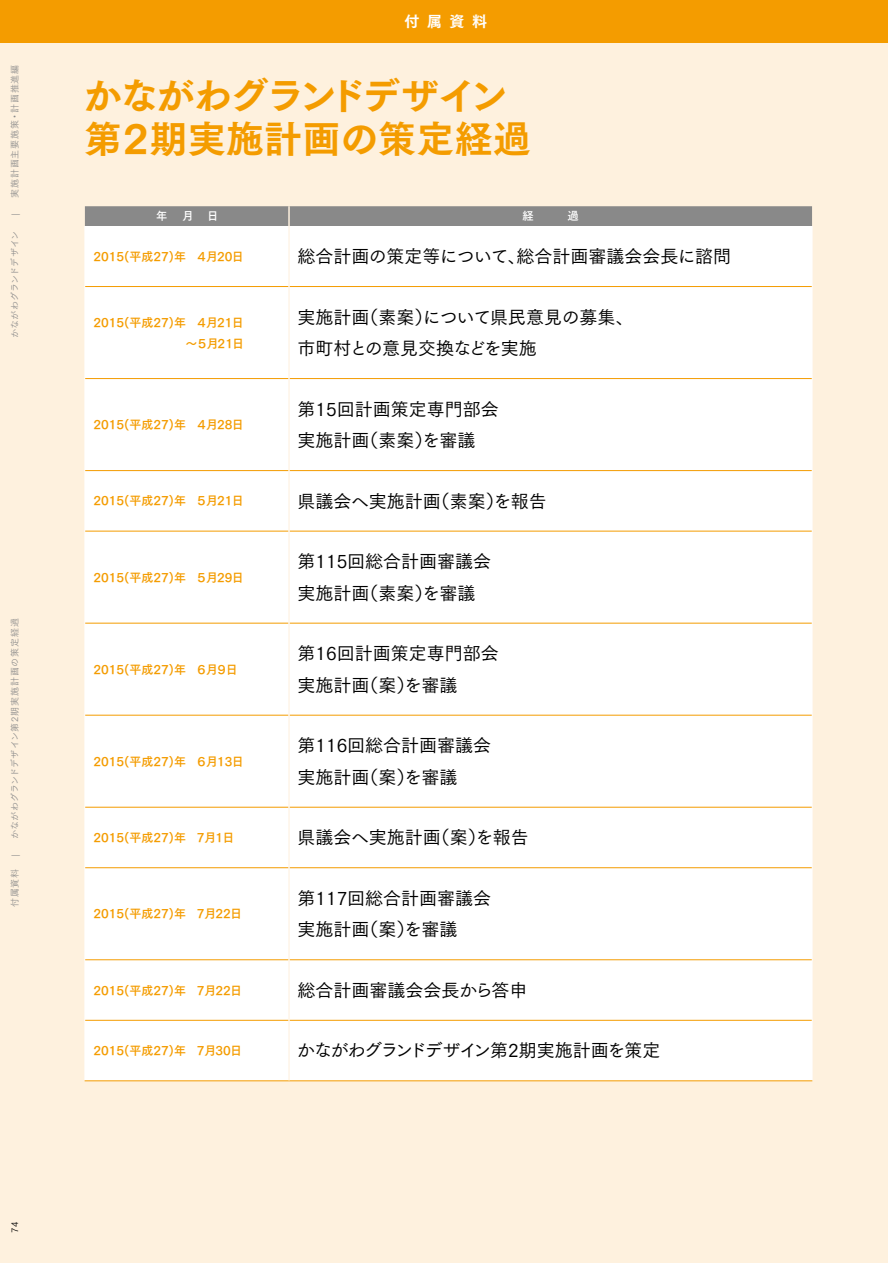
<style>
.page{position:relative;width:893px;height:1263px;background:#fff}
.page>*{position:absolute;margin:0;border:0;box-sizing:border-box;transform-origin:0 0}
.t1{font:37.5px/43.5px "Tsuku Go Pro E";letter-spacing:.01em;color:#f49c00}
.t2{font:18px/31.5px "Tsuku Go Pro M";color:#000}
.t3{font:18px "Tsuku Go Pro M";letter-spacing:-.05em;color:#000}
.t4{font:15px "Tsuku Go Pro E";color:#fff}
.t5{font:12px/21px "Tsuku Go Pro B";color:#f49c00;text-align:right}
.t6{font:11.25px "Tsuku Go Pro B";color:#fff}
.t7{font:9px "Tsuku Go Pro R";letter-spacing:.08em;color:#898989}
.t8{font:9px "Tsuku Go Pro R";letter-spacing:.1em;color:#898989}
.t9{font:9px "Tsuku Go Pro R";letter-spacing:.01em;color:#898989}
.t10{font:9px "Tsuku Go Pro R";color:#000}
</style>
<div class="page">
<div style="left:0;top:1px;width:893px;height:1262px;background:#fef1de"></div>
<div style="left:0;top:0;width:892px;height:43px;background:#f49c00"></div>
<div style="left:85px;top:206px;width:727px;height:20px;background:#898989"></div>
<div style="left:86px;top:226px;width:202px;height:854px;background:#fff"></div>
<div style="left:290px;top:226px;width:522px;height:854px;background:#fff"></div>
<hr style="left:85px;top:226px;width:1px;height:60px;background:#fff">
<hr style="left:812px;top:226px;width:1px;height:60px;background:#fff">
<hr style="left:85px;top:286px;width:1px;height:93px;background:#fff">
<hr style="left:812px;top:286px;width:1px;height:93px;background:#fff">
<hr style="left:85px;top:379px;width:1px;height:92px;background:#fff">
<hr style="left:812px;top:379px;width:1px;height:92px;background:#fff">
<hr style="left:85px;top:471px;width:1px;height:60px;background:#fff">
<hr style="left:812px;top:471px;width:1px;height:60px;background:#fff">
<hr style="left:85px;top:531px;width:1px;height:92px;background:#fff">
<hr style="left:812px;top:531px;width:1px;height:92px;background:#fff">
<hr style="left:85px;top:623px;width:1px;height:92px;background:#fff">
<hr style="left:812px;top:623px;width:1px;height:92px;background:#fff">
<hr style="left:85px;top:715px;width:1px;height:92px;background:#fff">
<hr style="left:812px;top:715px;width:1px;height:92px;background:#fff">
<hr style="left:85px;top:807px;width:1px;height:61px;background:#fff">
<hr style="left:812px;top:807px;width:1px;height:61px;background:#fff">
<hr style="left:85px;top:868px;width:1px;height:92px;background:#fff">
<hr style="left:812px;top:868px;width:1px;height:92px;background:#fff">
<hr style="left:85px;top:960px;width:1px;height:60px;background:#fff">
<hr style="left:812px;top:960px;width:1px;height:60px;background:#fff">
<hr style="left:85px;top:1020px;width:1px;height:60px;background:#fff">
<hr style="left:812px;top:1020px;width:1px;height:60px;background:#fff">
<hr style="left:85px;top:286px;width:203px;height:1px;background:#f49c00">
<hr style="left:290px;top:286px;width:522px;height:1px;background:#f49c00">
<hr style="left:85px;top:378px;width:203px;height:1px;background:#f49c00">
<hr style="left:290px;top:378px;width:522px;height:1px;background:#f49c00">
<hr style="left:85px;top:470px;width:203px;height:1px;background:#f49c00">
<hr style="left:290px;top:470px;width:522px;height:1px;background:#f49c00">
<hr style="left:85px;top:531px;width:203px;height:1px;background:#f49c00">
<hr style="left:290px;top:531px;width:522px;height:1px;background:#f49c00">
<hr style="left:85px;top:623px;width:203px;height:1px;background:#f49c00">
<hr style="left:290px;top:623px;width:522px;height:1px;background:#f49c00">
<hr style="left:85px;top:715px;width:203px;height:1px;background:#f49c00">
<hr style="left:290px;top:715px;width:522px;height:1px;background:#f49c00">
<hr style="left:85px;top:807px;width:203px;height:1px;background:#f49c00">
<hr style="left:290px;top:807px;width:522px;height:1px;background:#f49c00">
<hr style="left:85px;top:867px;width:203px;height:1px;background:#f49c00">
<hr style="left:290px;top:867px;width:522px;height:1px;background:#f49c00">
<hr style="left:85px;top:959px;width:203px;height:1px;background:#f49c00">
<hr style="left:290px;top:959px;width:522px;height:1px;background:#f49c00">
<hr style="left:85px;top:1020px;width:203px;height:1px;background:#f49c00">
<hr style="left:290px;top:1020px;width:522px;height:1px;background:#f49c00">
<hr style="left:85px;top:1080px;width:204px;height:1px;background:#f49c00">
<hr style="left:289px;top:1080px;width:523px;height:1px;background:#f49c00">
<hr style="left:288px;top:206px;width:2px;height:20px;background:#fef1de">
<hr style="left:889px;top:0;width:4px;height:1263px;background:#fff">
<p class="t8" style="left:7px;top:198px;width:135px;rotate:-90deg">実施計画主要施策・計画推進編</p>
<p class="t7" style="left:7px;top:216px;width:4px;rotate:-90deg">|</p>
<p class="t9" style="left:7px;top:338px;width:108px;rotate:-90deg">かながわグランドデザイン</p>
<p class="t7" style="left:7px;top:839px;width:223px;rotate:-90deg">かながわグランドデザイン第2期実施計画の策定経過</p>
<p class="t7" style="left:7px;top:857px;width:4px;rotate:-90deg">|</p>
<p class="t7" style="left:7px;top:907px;width:40px;rotate:-90deg">付属資料</p>
<p class="t4" style="left:405px;top:8px;width:84px">付属資料</p>
<h1 class="t1" style="left:84px;top:70px;width:448px">かながわグランドデザイン第2期実施計画の策定経過</h1>
<p class="t6" style="left:156px;top:206px;width:13px">年</p>
<p class="t6" style="left:183px;top:206px;width:37px">月 日</p>
<p class="t5" style="left:93px;top:244px;width:152px">2015(平成27)年 ４月20日</p>
<p class="t2" style="left:298px;top:239px;width:435px">総合計画の策定等について、総合計画審議会会長に諮問</p>
<p class="t5" style="left:93px;top:310px;width:152px">2015(平成27)年 ４月21日～５月21日</p>
<p class="t2" style="left:298px;top:299px;width:337px">実施計画（素案）について県民意見の募集、市町村との意見交換などを実施</p>
<p class="t5" style="left:93px;top:413px;width:152px">2015(平成27)年 ４月28日</p>
<p class="t2" style="left:298px;top:391px;width:221px">第15回計画策定専門部会　実施計画（素案）を審議</p>
<p class="t5" style="left:93px;top:489px;width:152px">2015(平成27)年 ５月21日</p>
<p class="t2" style="left:298px;top:483px;width:251px">県議会へ実施計画（素案）を報告</p>
<p class="t5" style="left:93px;top:565px;width:152px">2015(平成27)年 ５月29日</p>
<p class="t5" style="left:93px;top:657px;width:146px">2015(平成27)年 ６月９日</p>
<p class="t5" style="left:93px;top:749px;width:152px">2015(平成27)年 ６月13日</p>
<p class="t2" style="left:298px;top:544px;width:213px">第115回総合計画審議会　実施計画（素案）を審議</p>
<p class="t2" style="left:298px;top:636px;width:221px">第16回計画策定専門部会　実施計画（案）を審議　</p>
<p class="t2" style="left:298px;top:728px;width:213px">第116回総合計画審議会　実施計画（案）を審議</p>
<p class="t5" style="left:93px;top:826px;width:143px">2015(平成27)年 7月1日</p>
<p class="t2" style="left:298px;top:820px;width:233px">県議会へ実施計画（案）を報告</p>
<p class="t5" style="left:93px;top:902px;width:150px">2015(平成27)年 7月22日</p>
<p class="t2" style="left:298px;top:880px;width:213px">第117回総合計画審議会　実施計画（案）を審議</p>
<p class="t5" style="left:93px;top:978px;width:150px">2015(平成27)年 7月22日</p>
<p class="t2" style="left:298px;top:972px;width:232px">総合計画審議会会長から答申</p>
<p class="t5" style="left:93px;top:1039px;width:150px">2015(平成27)年 7月30日</p>
<p class="t3" style="left:297px;top:1036px;width:365px">かながわグランドデザイン第2期実施計画を策定</p>
<p class="t10" style="left:7px;top:1233px;width:13px;rotate:-90deg">74</p>
</div>
